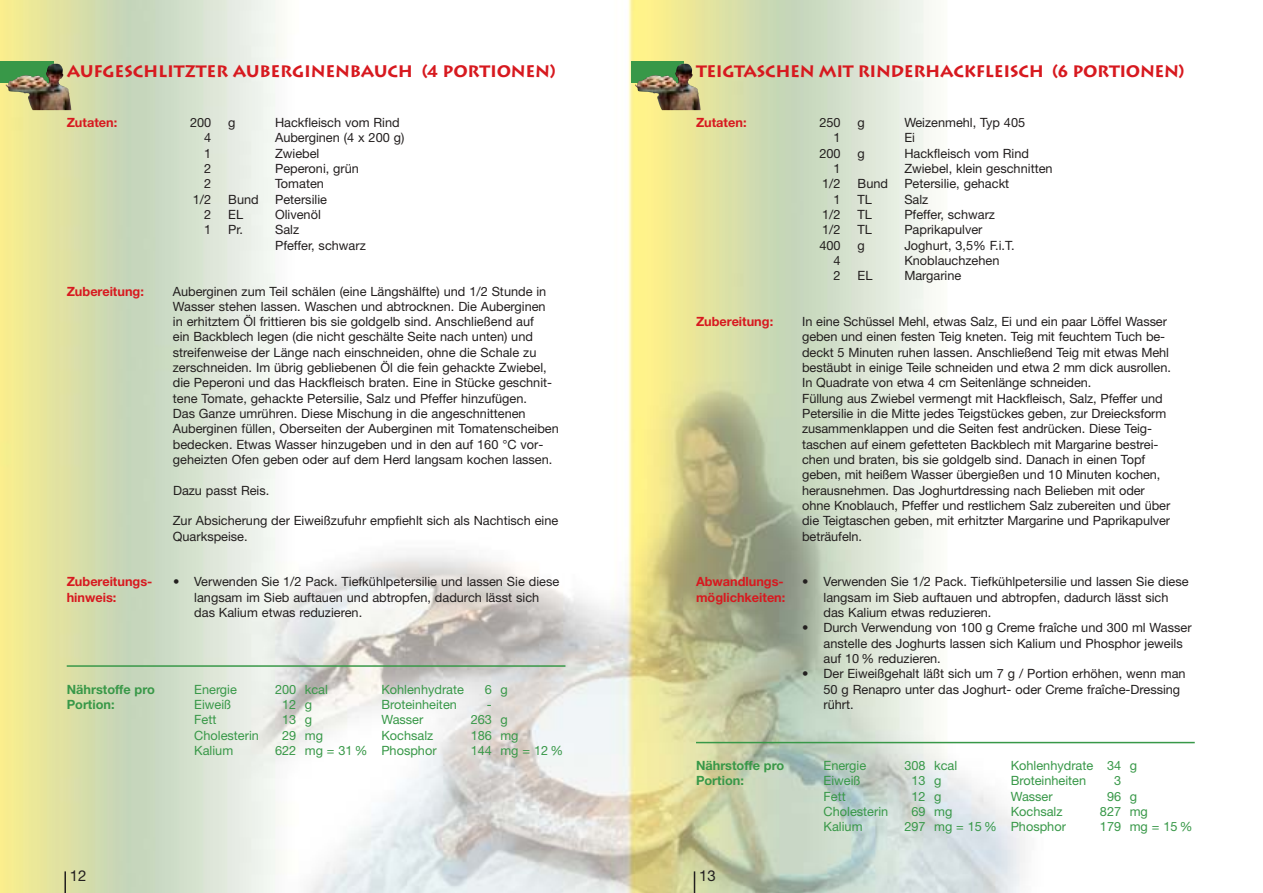
<style>
.page{position:relative;width:1263px;height:893px;background:#fff}
.page>*{position:absolute;margin:0;border:0;box-sizing:border-box;transform-origin:0 0}
.t1{font:700 16.5px "Lithos";letter-spacing:-.025em;color:#d7191f}
.t2{font:15px "Helvetica Neue";color:#231f1f}
.t3{font:12.75px/15.3px "Helvetica Neue";color:#231f1f}
.t4{font:12.75px "Helvetica Neue";color:#389848}
.t5{font:700 12.75px "Helvetica Neue";color:#d7191f}
.t6{font:700 12.75px "Helvetica Neue";color:#389848}
</style>
<div class="page">
<img style="left:0;top:0;width:1195px;height:892px">
<svg style="left:694px;top:871px;width:1px;height:21px"></svg>
<hr style="left:64px;top:871px;width:2px;height:21px;background:#231f1f">
<div style="left:631px;top:61px;width:52px;height:22px;background:#389848"></div>
<div style="left:0;top:61px;width:54px;height:22px;background:#389848"></div>
<hr style="left:696px;top:741px;width:499px;height:2px;background:#389848">
<hr style="left:67px;top:665px;width:498px;height:1px;background:#389848">
<img style="left:6px;top:63px;width:65px;height:47px">
<img style="left:635px;top:63px;width:66px;height:47px">
<p class="t1" style="left:67px;top:61px;width:490px">AUFGESCHLITZTER AUBERGINENBAUCH (4 PORTIONEN)</p>
<p class="t5" style="left:67px;top:118px;width:52px">Zutaten:</p>
<p class="t3" style="left:190px;top:116px;width:23px">200</p>
<p class="t3" style="left:228px;top:116px;width:9px">g</p>
<p class="t3" style="left:275px;top:116px;width:126px">Hackfleisch vom Rind</p>
<p class="t3" style="left:204px;top:131px;width:9px">4</p>
<p class="t3" style="left:275px;top:131px;width:131px">Auberginen (4 x 200 g)</p>
<p class="t3" style="left:204px;top:147px;width:9px">1</p>
<p class="t3" style="left:275px;top:147px;width:46px">Zwiebel</p>
<p class="t3" style="left:204px;top:162px;width:9px">2</p>
<p class="t3" style="left:275px;top:162px;width:85px">Peperoni, grün</p>
<p class="t3" style="left:204px;top:177px;width:9px">2</p>
<p class="t3" style="left:275px;top:177px;width:50px">Tomaten</p>
<p class="t3" style="left:193px;top:193px;width:20px">1/2</p>
<p class="t3" style="left:228px;top:193px;width:32px">Bund</p>
<p class="t3" style="left:275px;top:193px;width:53px">Petersilie</p>
<p class="t3" style="left:204px;top:208px;width:9px">2</p>
<p class="t3" style="left:228px;top:208px;width:16px">EL</p>
<p class="t3" style="left:275px;top:208px;width:47px">Olivenöl</p>
<p class="t3" style="left:204px;top:223px;width:9px">1</p>
<p class="t3" style="left:228px;top:223px;width:16px">Pr.</p>
<p class="t3" style="left:275px;top:223px;width:92px">Salz<br>Pfeffer, schwarz</p>
<p class="t5" style="left:67px;top:286px;width:79px">Zubereitung:</p>
<p class="t3" style="left:173px;top:284px;width:388px">Auberginen zum Teil schälen (eine Längshälfte) und 1/2 Stunde in Wasser stehen lassen. Waschen und abtrocknen. Die Auberginen<br>in erhitztem Öl frittieren bis sie goldgelb sind. Anschließend auf<br>ein Backblech legen (die nicht geschälte Seite nach unten) und streifenweise der Länge nach einschneiden, ohne die Schale zu zerschneiden. Im übrig gebliebenen Öl die fein gehackte Zwiebel, die Peperoni und das Hackfleisch braten. Eine in Stücke geschnit&shy;tene Tomate, gehackte Petersilie, Salz und Pfeffer hinzufügen.<br>Das Ganze umrühren. Diese Mischung in die angeschnittenen Auberginen füllen, Oberseiten der Auberginen mit Tomatenscheiben bedecken. Etwas Wasser hinzugeben und in den auf 160 °C vor&shy;geheizten Ofen geben oder auf dem Herd langsam kochen lassen.</p>
<p class="t3" style="left:173px;top:483px;width:98px">Dazu passt Reis.</p>
<p class="t3" style="left:173px;top:514px;width:387px">Zur Absicherung der Eiweißzufuhr empfiehlt sich als Nachtisch eine<br>Quarkspeise.</p>
<p class="t5" style="left:67px;top:577px;width:87px">Zubereitungs-</p>
<p class="t3" style="left:173px;top:575px;width:388px">• Verwenden Sie 1/2 Pack. Tiefkühlpetersilie und lassen Sie diese</p>
<p class="t5" style="left:67px;top:592px;width:51px">hinweis:</p>
<p class="t3" style="left:194px;top:590px;width:347px">langsam im Sieb auftauen und abtropfen, dadurch lässt sich das Kalium etwas reduzieren.</p>
<p class="t6" style="left:67px;top:684px;width:90px">Nährstoffe pro</p>
<p class="t4" style="left:194px;top:684px;width:44px">Energie</p>
<p class="t4" style="left:275px;top:684px;width:54px">200 kcal</p>
<p class="t4" style="left:381px;top:684px;width:84px">Kohlenhydrate</p>
<p class="t4" style="left:485px;top:684px;width:24px">6 g</p>
<p class="t6" style="left:67px;top:699px;width:49px">Portion:</p>
<p class="t4" style="left:194px;top:699px;width:39px">Eiweiß</p>
<p class="t4" style="left:282px;top:699px;width:31px">12 g</p>
<p class="t4" style="left:381px;top:699px;width:77px">Broteinheiten</p>
<p class="t4" style="left:487px;top:699px;width:6px">-</p>
<p class="t4" style="left:194px;top:715px;width:24px">Fett</p>
<p class="t4" style="left:282px;top:715px;width:31px">13 g</p>
<p class="t4" style="left:381px;top:715px;width:44px">Wasser</p>
<p class="t4" style="left:471px;top:715px;width:39px">263 g</p>
<p class="t4" style="left:194px;top:730px;width:66px">Cholesterin</p>
<p class="t4" style="left:282px;top:730px;width:42px">29 mg</p>
<p class="t4" style="left:381px;top:730px;width:53px">Kochsalz</p>
<p class="t4" style="left:471px;top:730px;width:49px">186 mg</p>
<p class="t4" style="left:194px;top:745px;width:40px">Kalium</p>
<p class="t4" style="left:275px;top:745px;width:163px">622 mg = 31 % Phosphor</p>
<p class="t4" style="left:471px;top:745px;width:94px">144 mg = 12 %</p>
<p class="t1" style="left:696px;top:61px;width:490px">TEIGTASCHEN MIT RINDERHACKFLEISCH (6 PORTIONEN)</p>
<p class="t5" style="left:696px;top:118px;width:52px">Zutaten:</p>
<p class="t3" style="left:819px;top:116px;width:23px">250</p>
<p class="t3" style="left:858px;top:116px;width:9px">g</p>
<p class="t3" style="left:904px;top:116px;width:122px">Weizenmehl, Typ 405</p>
<p class="t3" style="left:834px;top:131px;width:9px">1</p>
<p class="t3" style="left:904px;top:131px;width:12px">Ei</p>
<p class="t3" style="left:819px;top:147px;width:23px">200</p>
<p class="t3" style="left:858px;top:147px;width:9px">g</p>
<p class="t3" style="left:904px;top:147px;width:126px">Hackfleisch vom Rind</p>
<p class="t3" style="left:834px;top:162px;width:9px">1</p>
<p class="t3" style="left:904px;top:162px;width:150px">Zwiebel, klein geschnitten</p>
<p class="t3" style="left:822px;top:177px;width:20px">1/2</p>
<p class="t3" style="left:858px;top:177px;width:32px">Bund</p>
<p class="t3" style="left:904px;top:177px;width:106px">Petersilie, gehackt</p>
<p class="t3" style="left:834px;top:193px;width:9px">1</p>
<p class="t3" style="left:858px;top:193px;width:16px">TL</p>
<p class="t3" style="left:904px;top:193px;width:26px">Salz</p>
<p class="t3" style="left:822px;top:208px;width:20px">1/2</p>
<p class="t3" style="left:858px;top:208px;width:16px">TL</p>
<p class="t3" style="left:904px;top:208px;width:92px">Pfeffer, schwarz</p>
<p class="t3" style="left:822px;top:223px;width:20px">1/2</p>
<p class="t3" style="left:858px;top:223px;width:16px">TL</p>
<p class="t3" style="left:904px;top:223px;width:80px">Paprikapulver</p>
<p class="t3" style="left:819px;top:239px;width:23px">400</p>
<p class="t3" style="left:858px;top:239px;width:9px">g</p>
<p class="t3" style="left:904px;top:239px;width:112px">Joghurt, 3,5% F.i.T.</p>
<p class="t3" style="left:834px;top:254px;width:9px">4</p>
<p class="t3" style="left:904px;top:254px;width:97px">Knoblauchzehen</p>
<p class="t3" style="left:834px;top:269px;width:9px">2</p>
<p class="t3" style="left:858px;top:269px;width:16px">EL</p>
<p class="t3" style="left:904px;top:269px;width:59px">Margarine</p>
<p class="t5" style="left:696px;top:317px;width:79px">Zubereitung:</p>
<p class="t3" style="left:802px;top:315px;width:370px">In eine Schüssel Mehl, etwas Salz, Ei und ein paar Löffel Wasser geben und einen festen Teig kneten. Teig mit feuchtem Tuch be&shy;deckt 5 Minuten ruhen lassen. Anschließend Teig mit etwas Mehl bestäubt in einige Teile schneiden und etwa 2 mm dick ausrollen.<br>In Quadrate von etwa 4 cm Seitenlänge schneiden.<br>Füllung aus Zwiebel vermengt mit Hackfleisch, Salz, Pfeffer und Petersilie in die Mitte jedes Teigstückes geben, zur Dreiecksform zusammenklappen und die Seiten fest andrücken. Diese Teig&shy;taschen auf einem gefetteten Backblech mit Margarine bestrei&shy;chen und braten, bis sie goldgelb sind. Danach in einen Topf geben, mit heißem Wasser übergießen und 10 Minuten kochen, herausnehmen. Das Joghurtdressing nach Belieben mit oder ohne Knoblauch, Pfeffer und restlichem Salz zubereiten und über die Teigtaschen geben, mit erhitzter Margarine und Paprikapulver beträufeln.</p>
<p class="t5" style="left:696px;top:577px;width:89px">Abwandlungs-</p>
<p class="t3" style="left:802px;top:575px;width:388px">• Verwenden Sie 1/2 Pack. Tiefkühlpetersilie und lassen Sie diese</p>
<p class="t5" style="left:696px;top:592px;width:91px">möglichkeiten:</p>
<p class="t3" style="left:824px;top:590px;width:347px">langsam im Sieb auftauen und abtropfen, dadurch lässt sich das Kalium etwas reduzieren.</p>
<p class="t3" style="left:824px;top:621px;width:370px;text-indent:-21px">• Durch Verwendung von 100 g Creme fraîche und 300 ml Wasser anstelle des Joghurts lassen sich Kalium und Phosphor jeweils auf 10 % reduzieren.</p>
<p class="t3" style="left:824px;top:667px;width:364px;text-indent:-21px">• Der Eiweißgehalt läßt sich um 7 g / Portion erhöhen, wenn man<br>50 g Renapro unter das Joghurt- oder Creme fraîche-Dressing rührt.</p>
<p class="t6" style="left:696px;top:761px;width:90px">Nährstoffe pro</p>
<p class="t4" style="left:824px;top:761px;width:44px">Energie</p>
<p class="t4" style="left:904px;top:761px;width:54px">308 kcal</p>
<p class="t4" style="left:1011px;top:761px;width:128px">Kohlenhydrate 34 g</p>
<p class="t6" style="left:696px;top:776px;width:49px">Portion:</p>
<p class="t4" style="left:824px;top:776px;width:39px">Eiweiß</p>
<p class="t4" style="left:911px;top:776px;width:31px">13 g</p>
<p class="t4" style="left:1011px;top:776px;width:77px">Broteinheiten</p>
<p class="t4" style="left:1114px;top:776px;width:9px">3</p>
<p class="t4" style="left:824px;top:791px;width:24px">Fett</p>
<p class="t4" style="left:911px;top:791px;width:31px">12 g</p>
<p class="t4" style="left:1011px;top:791px;width:44px">Wasser</p>
<p class="t4" style="left:1107px;top:791px;width:31px">96 g</p>
<p class="t4" style="left:824px;top:806px;width:66px">Cholesterin</p>
<p class="t4" style="left:911px;top:806px;width:42px">69 mg</p>
<p class="t4" style="left:1011px;top:806px;width:53px">Kochsalz</p>
<p class="t4" style="left:1100px;top:806px;width:49px">827 mg</p>
<p class="t4" style="left:824px;top:822px;width:40px">Kalium</p>
<p class="t4" style="left:904px;top:822px;width:163px">297 mg = 15 % Phosphor</p>
<p class="t4" style="left:1100px;top:822px;width:94px">179 mg = 15 %</p>
<p class="t2" style="left:70px;top:870px;width:18px">12</p>
<p class="t2" style="left:699px;top:870px;width:18px">13</p>
</div>
